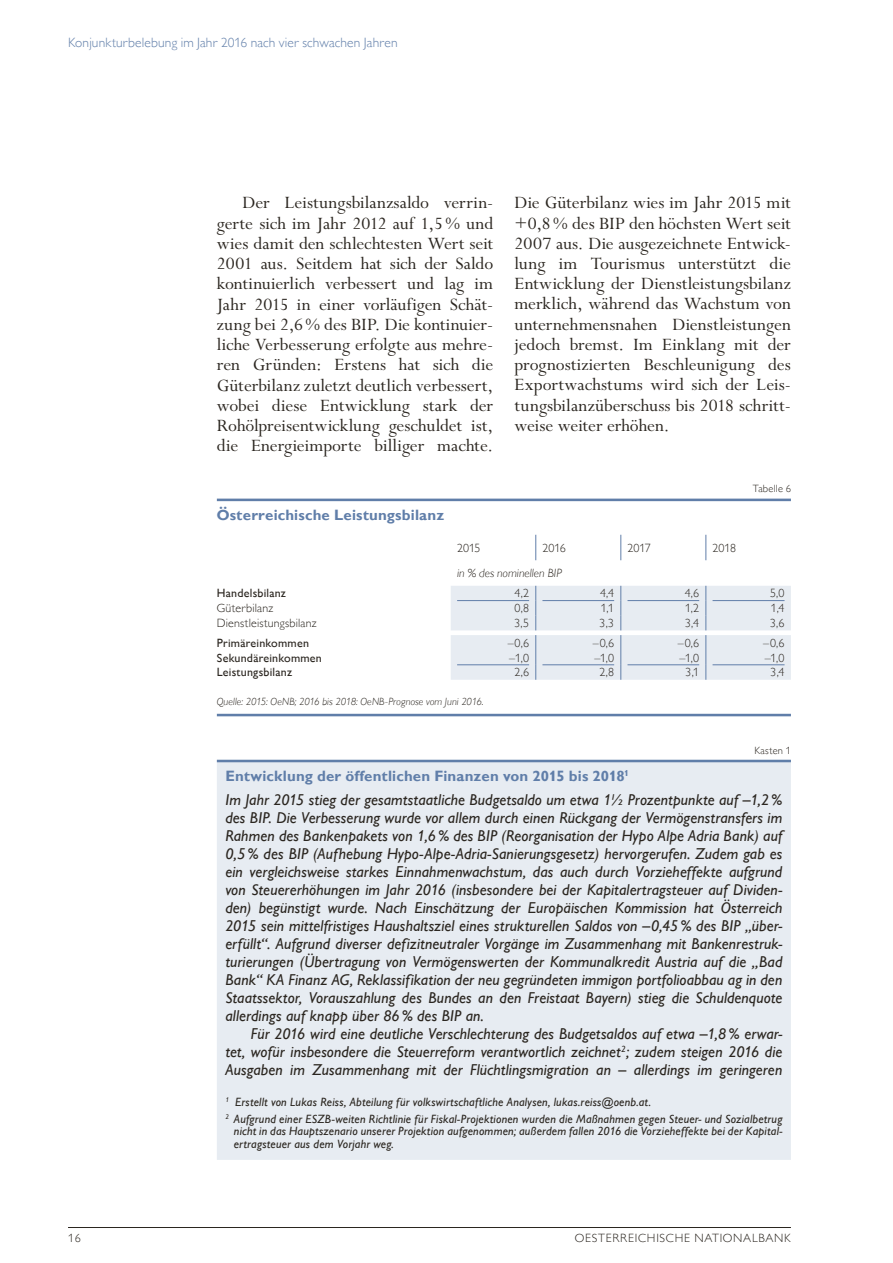
<style>
.page{position:relative;width:893px;height:1263px;background:#fff}
.page>*{position:absolute;margin:0;border:0;box-sizing:border-box;transform-origin:0 0}
.t1{font:19.5px/20.2px "Perpetua Std";color:#2b2620;text-align:justify}
.t2{font:italic 500 15.75px/18px "Gill Sans MT Pro";letter-spacing:.005em;color:#2b2620;text-align:justify}
.t3{font:700 15px "Gill Sans MT Pro";letter-spacing:.01em;color:#607ea9}
.t4{font:300 13.5px "Gill Sans MT Pro";letter-spacing:.01em;color:#607ea9}
.t5{font:italic 500 12px/17px "Gill Sans MT Pro";letter-spacing:.015em;color:#2b2620}
.t6{font:300 12px "Gill Sans MT Pro";letter-spacing:.02em;color:#2b2620}
.t7{font:500 12px "Gill Sans MT Pro";letter-spacing:.02em;color:#2b2620}
.t8{font:300 12px "Gill Sans MT Pro";letter-spacing:.06em;color:#2b2620}
.t9{font:italic 300 12px "Gill Sans MT Pro";letter-spacing:.005em;color:#2b2620}
.t10{font:italic 300 10.5px "Gill Sans MT Pro";letter-spacing:.005em;color:#2b2620}
.t11{font:300 10.5px "Gill Sans MT Pro";letter-spacing:.02em;color:#2b2620}
</style>
<div class="page">
<hr style="left:68px;top:1227px;width:723px;height:1px;background:#2b2620">
<svg style="left:535px;top:535px;width:1px;height:25px"></svg>
<svg style="left:620px;top:535px;width:1px;height:25px"></svg>
<svg style="left:706px;top:535px;width:1px;height:25px"></svg>
<svg style="left:451px;top:586px;width:340px;height:94px;background:#e6ebf1"></svg>
<hr style="left:217px;top:499px;width:574px;height:2px;background:#607ea9">
<hr style="left:457px;top:600px;width:72px;height:1px;background:#607ea9">
<hr style="left:542px;top:600px;width:72px;height:1px;background:#607ea9">
<hr style="left:627px;top:600px;width:72px;height:1px;background:#607ea9">
<hr style="left:713px;top:600px;width:71px;height:1px;background:#607ea9">
<hr style="left:457px;top:664px;width:72px;height:1px;background:#607ea9">
<hr style="left:542px;top:664px;width:72px;height:1px;background:#607ea9">
<hr style="left:627px;top:664px;width:72px;height:1px;background:#607ea9">
<hr style="left:713px;top:664px;width:71px;height:1px;background:#607ea9">
<hr style="left:217px;top:714px;width:574px;height:2px;background:#607ea9">
<div style="left:217px;top:762px;width:574px;height:398px;background:#e7ecf2"></div>
<hr style="left:217px;top:760px;width:574px;height:2px;background:#607ea9">
<p class="t4" style="left:68px;top:35px;width:331px">Konjunkturbelebung im Jahr 2016 nach vier schwachen Jahren</p>
<p class="t1" style="left:217px;top:193px;width:278px;text-indent:26px">Der Leistungsbilanzsaldo verrin&shy;gerte sich im Jahr 2012 auf 1,5% und wies damit den schlechtesten Wert seit 2001 aus. Seitdem hat sich der Saldo kontinuierlich verbessert und lag im Jahr 2015 in einer vorläufigen Schät&shy;zung bei 2,6% des BIP. Die kontinuier&shy;liche Verbesserung erfolgte aus mehre&shy;ren Gründen: Erstens hat sich die Güterbilanz zuletzt deutlich verbessert, wobei diese Entwicklung stark der Rohölpreisentwicklung geschuldet ist, die Energieimporte billiger machte.</p>
<p class="t1" style="left:514px;top:193px;width:278px">Die Güterbilanz wies im Jahr 2015 mit +0,8% des BIP den höchsten Wert seit 2007 aus. Die ausgezeichnete Entwick&shy;lung im Tourismus unterstützt die Entwicklung der Dienstleistungsbilanz merklich, während das Wachstum von unternehmensnahen Dienstleistungen jedoch bremst. Im Einklang mit der prognostizierten Beschleunigung des Exportwachstums wird sich der Leis&shy;tungsbilanzüberschuss bis 2018 schritt&shy;weise weiter erhöhen.</p>
<p class="t11" style="left:753px;top:482px;width:39px">Tabelle 6</p>
<p class="t3" style="left:217px;top:505px;width:229px">Österreichische Leistungsbilanz</p>
<p class="t6" style="left:457px;top:540px;width:25px">2015</p>
<p class="t6" style="left:542px;top:540px;width:25px">2016</p>
<p class="t6" style="left:627px;top:540px;width:25px">2017</p>
<p class="t6" style="left:713px;top:540px;width:25px">2018</p>
<p class="t9" style="left:457px;top:566px;width:106px">in % des nominellen BIP</p>
<p class="t7" style="left:217px;top:586px;width:71px">Handelsbilanz</p>
<p class="t6" style="left:515px;top:586px;width:16px">4,2</p>
<p class="t6" style="left:600px;top:586px;width:15px">4,4</p>
<p class="t6" style="left:685px;top:586px;width:16px">4,6</p>
<p class="t6" style="left:770px;top:586px;width:16px">5,0</p>
<p class="t6" style="left:217px;top:601px;width:58px">Güterbilanz</p>
<p class="t6" style="left:514px;top:601px;width:16px">0,8</p>
<p class="t6" style="left:601px;top:601px;width:15px">1,1</p>
<p class="t6" style="left:685px;top:601px;width:16px">1,2</p>
<p class="t6" style="left:771px;top:601px;width:15px">1,4</p>
<p class="t6" style="left:217px;top:616px;width:101px">Dienstleistungsbilanz</p>
<p class="t6" style="left:514px;top:616px;width:16px">3,5</p>
<p class="t6" style="left:600px;top:616px;width:16px">3,3</p>
<p class="t6" style="left:685px;top:616px;width:15px">3,4</p>
<p class="t6" style="left:770px;top:616px;width:16px">3,6</p>
<p class="t7" style="left:217px;top:635px;width:94px">Primäreinkommen</p>
<p class="t6" style="left:508px;top:635px;width:23px">–0,6</p>
<p class="t6" style="left:593px;top:635px;width:23px">–0,6</p>
<p class="t6" style="left:678px;top:635px;width:23px">–0,6</p>
<p class="t6" style="left:763px;top:635px;width:23px">–0,6</p>
<p class="t7" style="left:217px;top:650px;width:107px">Sekundäreinkommen</p>
<p class="t6" style="left:509px;top:650px;width:21px">–1,0</p>
<p class="t6" style="left:594px;top:650px;width:21px">–1,0</p>
<p class="t6" style="left:679px;top:650px;width:21px">–1,0</p>
<p class="t6" style="left:765px;top:650px;width:21px">–1,0</p>
<p class="t7" style="left:217px;top:665px;width:77px">Leistungsbilanz</p>
<p class="t6" style="left:515px;top:665px;width:16px">2,6</p>
<p class="t6" style="left:600px;top:665px;width:16px">2,8</p>
<p class="t6" style="left:686px;top:665px;width:15px">3,1</p>
<p class="t6" style="left:771px;top:665px;width:15px">3,4</p>
<p class="t10" style="left:217px;top:695px;width:268px">Quelle: 2015: OeNB; 2016 bis 2018: OeNB-Prognose vom Juni 2016.</p>
<p class="t11" style="left:754px;top:744px;width:38px">Kasten 1</p>
<p class="t3" style="left:225px;top:767px;width:405px">Entwicklung der öffentlichen Finanzen von 2015 bis 2018<sup>1</sup></p>
<p class="t2" style="left:225px;top:790px;width:559px">Im Jahr 2015 stieg der gesamtstaatliche Budgetsaldo um etwa 1½ Prozentpunkte auf –1,2% des BIP. Die Verbesserung wurde vor allem durch einen Rückgang der Vermögenstransfers im Rahmen des Bankenpakets von 1,6% des BIP (Reorganisation der Hypo Alpe Adria Bank) auf 0,5% des BIP (Aufhebung Hypo-Alpe-Adria-Sanierungsgesetz) hervorgerufen. Zudem gab es ein vergleichsweise starkes Einnahmenwachstum, das auch durch Vorzieheffekte aufgrund von Steuererhöhungen im Jahr 2016 (insbesondere bei der Kapitalertragsteuer auf Dividen&shy;den) begünstigt wurde. Nach Einschätzung der Europäischen Kommission hat Österreich 2015 sein mittelfristiges Haushaltsziel eines strukturellen Saldos von –0,45% des BIP „über&shy;erfüllt“. Aufgrund diverser defizitneutraler Vorgänge im Zusammenhang mit Bankenrestruk&shy;turierungen (Übertragung von Vermögenswerten der Kommunalkredit Austria auf die „Bad Bank“ KA Finanz AG, Reklassifikation der neu gegründeten immigon portfolioabbau ag in den Staatssektor, Vorauszahlung des Bundes an den Freistaat Bayern) stieg die Schuldenquote allerdings auf knapp über 86% des BIP an.</p>
<p class="t2" style="left:225px;top:1024px;width:559px;text-indent:26px">Für 2016 wird eine deutliche Verschlechterung des Budgetsaldos auf etwa –1,8% erwar&shy;tet, wofür insbesondere die Steuerreform verantwortlich zeichnet<sup>2</sup>; zudem steigen 2016 die Ausgaben im Zusammenhang mit der Flüchtlingsmigration an – allerdings im geringeren</p>
<p class="t5" style="left:225px;top:1093px;width:559px"><sup>1</sup> Erstellt von Lukas Reiss, Abteilung für volkswirtschaftliche Analysen, lukas.reiss@oenb.at.<br><sup>2</sup> Aufgrund einer ESZB-weiten Richtlinie für Fiskal-Projektionen wurden die Maßnahmen gegen Steuer- und Sozialbetrug</p>
<p class="t5" style="left:234px;top:1125px;width:550px;line-height:12.8px">nicht in das Hauptszenario unserer Projektion aufgenommen; außerdem fallen 2016 die Vorzieheffekte bei der Kapital&shy;ertragsteuer aus dem Vorjahr weg.</p>
<p class="t6" style="left:68px;top:1231px;width:14px">16</p>
<p class="t8" style="left:575px;top:1231px;width:218px">OESTERREICHISCHE NATIONALBANK</p>
</div>
